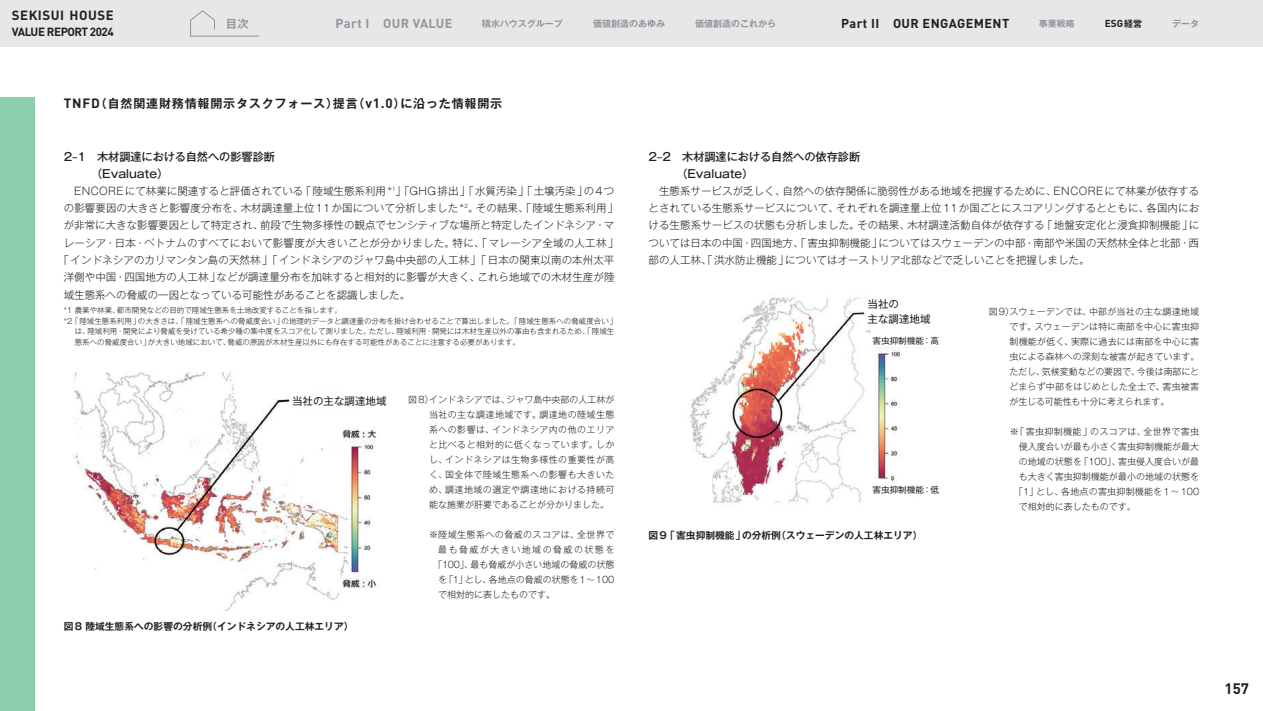
<style>
.page{position:relative;width:1263px;height:711px;background:#fff}
.page>*{position:absolute;margin:0;border:0;box-sizing:border-box;transform-origin:0 0}
.t1{font:700 15px "DINOT";color:#231f20}
.t2{font:700 13.2px "DINOT";letter-spacing:.04em;color:#231f20}
.t3{font:700 12.75px "DINOT";letter-spacing:.03em;color:#231f20}
.t4{font:700 12.75px "DINOT";letter-spacing:.03em;color:#939598}
.t5{font:700 12px "Gothic MB101 Pr 6 N De";letter-spacing:.07em;color:#231f20}
.t6{font:700 11.7px "DINOT";letter-spacing:-.04em;color:#231f20}
.小見出し3_ESG共通{font:500 11.25px/17.2px "Gothic MB101 Pr 6 N";letter-spacing:-.01em;color:#231f20}
.t7{font:700 11.25px "Gothic MB101 Pr 6 N De";color:#939598}
.ESG本文2024基本{font:300 10.5px/17.2px "Gothic MB101 Pr 6 N";letter-spacing:.005em;color:#231f20;text-align:justify}
._7ptM{font:10.5px "Gothic MB101 Pr 6 N";color:#231f20}
.t8{font:700 10.05px "DINOT";color:#231f20}
.表とチャートのタイトル{font:700 9.75px "Gothic MB101 Pr 6 N De";color:#231f20}
.ESG本文2024基本-2{font:300 9px/15px "Gothic MB101 Pr 6 N";color:#231f20;text-align:justify}
.注釈{font:300 9px "Gothic MB101 Pr 6 N";letter-spacing:.005em;color:#231f20}
.t9{font:700 9px "Gothic MB101 Pr 6 N De";color:#939598}
.注釈-2{font:300 9px "Gothic MB101 Pr 6 N";letter-spacing:.04em;color:#231f20}
.注釈-3{font:300 9px "Gothic MB101 Pr 6 N";letter-spacing:.05em;color:#231f20}
.注釈-4{font:300 9px "Gothic MB101 Pr 6 N";letter-spacing:.025em;color:#231f20}
.注釈-5{font:300 9px "Gothic MB101 Pr 6 N";letter-spacing:.16em;color:#231f20}
._7ptM-2{font:8.55px "Gothic MB101 Pr 6 N";color:#231f20}
.注釈-6{font:300 7.5px/10.5px "Gothic MB101 Pr 6 N";color:#231f20}
.s1{font-family:"Gothic MB101 Pr 6 N De";font-size:9px}
.s2{font-family:"DINOT";font-size:13.35px}
</style>
<div class="page">
<div style="left:0;top:98px;width:34px;height:612px;background:#8cceae"></div>
<img style="left:74px;top:372px;width:303px;height:238px">
<div style="left:292px;top:387px;width:102px;height:26px;background:#fff"></div>
<img style="left:690px;top:297px;width:249px;height:206px">
<div style="left:867px;top:296px;width:84px;height:30px;background:#fff"></div>
<div style="left:867px;top:334px;width:77px;height:13px;background:#fff"></div>
<div style="left:867px;top:483px;width:77px;height:12px;background:#fff"></div>
<div style="left:0;top:0;width:1263px;height:47px;background:#e6e7e9"></div>
<svg style="left:190px;top:10px;width:69px;height:27px"></svg>
<p class="t2" style="left:12px;top:5px;width:103px">SEKISUI HOUSE</p>
<p class="t6" style="left:12px;top:23px;width:103px">VALUE REPORT 2024</p>
<p class="t7" style="left:226px;top:14px;width:24px">目次</p>
<p class="t4" style="left:336px;top:13px;width:118px">Part I OUR VALUE</p>
<p class="t9" style="left:482px;top:16px;width:82px">積水ハウスグループ</p>
<p class="t9" style="left:593px;top:16px;width:73px">価値創造のあゆみ</p>
<p class="t9" style="left:695px;top:16px;width:82px">価値創造のこれから</p>
<p class="t3" style="left:841px;top:13px;width:170px">Part II OUR ENGAGEMENT</p>
<p class="t9" style="left:1039px;top:16px;width:37px">事業戦略</p>
<p class="t8" style="left:1105px;top:15px;width:39px">ESG<span class="s1">経営</span></p>
<p class="t9" style="left:1172px;top:16px;width:28px">データ</p>
<p class="t5" style="left:64px;top:94px;width:440px"><span class="s2">TNFD</span>（自然関連財務情報開示タスクフォース）提言（<span class="s2">v1.0</span>）に沿った情報開示</p>
<p class="小見出し3_ESG共通" style="left:91px;top:147px;width:185px;text-indent:-27px">2‒1　木材調達における自然への影響診断（Evaluate）</p>
<p class="ESG本文2024基本" style="left:64px;top:181px;width:552px">　ENCOREにて林業に関連すると評価されている「陸域生態系利用*<sup>1</sup>」「GHG排出」「水質汚染」「土壌汚染」の4つ</p>
<p class="ESG本文2024基本" style="left:64px;top:198px;width:556px">の影響要因の大きさと影響度分布を、木材調達量上位11か国について分析しました*<sup>2</sup>。その結果、「陸域生態系利用」</p>
<p class="ESG本文2024基本" style="left:64px;top:216px;width:552px">が非常に大きな影響要因として特定され、前段で生物多様性の観点でセンシティブな場所と特定したインドネシア・マ</p>
<p class="ESG本文2024基本" style="left:64px;top:233px;width:556px">レーシア・日本・ベトナムのすべてにおいて影響度が大きいことが分かりました。特に、「マレーシア全域の人工林」</p>
<p class="ESG本文2024基本" style="left:59px;top:250px;width:557px">「インドネシアのカリマンタン島の天然林」「インドネシアのジャワ島中央部の人工林」「日本の関東以南の本州太平</p>
<p class="ESG本文2024基本" style="left:64px;top:267px;width:552px">洋側や中国・四国地方の人工林」などが調達量分布を加味すると相対的に影響が大きく、これら地域での木材生産が陸</p>
<p class="ESG本文2024基本" style="left:64px;top:285px;width:348px">域生態系への脅威の一因となっている可能性があることを認識しました。</p>
<p class="注釈-6" style="left:64px;top:304px;width:280px">*1 農業や林業、都市開発などの目的で陸域生態系を土地改変することを指します。</p>
<p class="注釈-6" style="left:75px;top:315px;width:544px;text-indent:-11px">*2 「陸域生態系利用」の大きさは、「陸域生態系への脅威度合い」の地理的データと調達量の分布を掛け合わせることで算出しました。「陸域生態系への脅威度合い」は、陸域利用・開発により脅威を受けている希少種の集中度をスコア化して測りました。ただし、陸域利用・開発には木材生産以外の事由も含まれるため、「陸域生態系への脅威度合い」が大きい地域において、脅威の原因が木材生産以外にも存在する可能性があることに注意する必要があります。</p>
<p class="_7ptM" style="left:292px;top:391px;width:96px">当社の主な調達地域</p>
<p class="表とチャートのタイトル" style="left:64px;top:618px;width:291px">図8 陸域生態系への影響の分析例（インドネシアの人工林エリア）</p>
<p class="ESG本文2024基本-2" style="left:429px;top:391px;width:187px;text-indent:-21px">図8）インドネシアでは、ジャワ島中央部の人工林が当社の主な調達地域です。調達地の陸域生態系への影響は、インドネシア内の他のエリアと比べると相対的に低くなっています。しかし、インドネシアは生物多様性の重要性が高く、国全体で陸域生態系への影響も大きいため、調達地域の選定や調達地における持続可能な施業が肝要であることが分かりました。</p>
<p class="注釈-3" style="left:408px;top:527px;width:208px">　　 ※陸域生態系への脅威のスコアは、全世界で</p>
<p class="注釈-5" style="left:438px;top:542px;width:178px">最も脅威が大きい地域の脅威の状態を</p>
<p class="注釈" style="left:433px;top:557px;width:183px">「100」、最も脅威が小さい地域の脅威の状態</p>
<p class="注釈" style="left:438px;top:572px;width:178px">を「1」とし、各地点の脅威の状態を1～100</p>
<p class="注釈" style="left:438px;top:587px;width:118px">で相対的に表したものです。</p>
<p class="小見出し3_ESG共通" style="left:676px;top:147px;width:185px;text-indent:-28px">2‒2　木材調達における自然への依存診断（Evaluate）</p>
<p class="ESG本文2024基本" style="left:648px;top:181px;width:552px">　生態系サービスが乏しく、自然への依存関係に脆弱性がある地域を把握するために、ENCOREにて林業が依存するとされている生態系サービスについて、それぞれを調達量上位11か国ごとにスコアリングするとともに、各国内における生態系サービスの状態も分析しました。その結果、木材調達活動自体が依存する「地盤安定化と浸食抑制機能」については日本の中国・四国地方、「害虫抑制機能」についてはスウェーデンの中部・南部や米国の天然林全体と北部・西部の人工林、「洪水防止機能」についてはオーストリア北部などで乏しいことを把握しました。</p>
<p class="_7ptM" style="left:867px;top:295px;width:33px">当社の</p>
<p class="_7ptM" style="left:867px;top:310px;width:64px">主な調達地域</p>
<p class="_7ptM-2" style="left:873px;top:333px;width:68px">害虫抑制機能：高</p>
<p class="_7ptM-2" style="left:873px;top:482px;width:68px">害虫抑制機能：低</p>
<p class="表とチャートのタイトル" style="left:648px;top:526px;width:275px">図9「害虫抑制機能」の分析例（スウェーデンの人工林エリア）</p>
<p class="ESG本文2024基本-2" style="left:1009px;top:302px;width:191px;text-indent:-21px">図9）スウェーデンでは、中部が当社の主な調達地域です。スウェーデンは特に南部を中心に害虫抑制機能が低く、実際に過去には南部を中心に害虫による森林への深刻な被害が起きています。ただし、気候変動などの要因で、今後は南部にとどまらず中部をはじめとした全土で、害虫被害が生じる可能性も十分に考えられます。</p>
<p class="注釈-2" style="left:989px;top:423px;width:212px">　　 ※「害虫抑制機能」のスコアは、全世界で害虫</p>
<p class="注釈" style="left:1019px;top:438px;width:182px">侵入度合いが最も小さく害虫抑制機能が最大</p>
<p class="注釈" style="left:1019px;top:453px;width:182px">の地域の状態を「100」、害虫侵入度合いが最</p>
<p class="注釈" style="left:1019px;top:468px;width:182px">も大きく害虫抑制機能が最小の地域の状態を</p>
<p class="注釈-4" style="left:1014px;top:483px;width:187px">「1」とし、各地点の害虫抑制機能を1～100</p>
<p class="注釈" style="left:1019px;top:498px;width:118px">で相対的に表したものです。</p>
<h1 class="t1" style="left:1224px;top:676px;width:26px">157</h1>
</div>
